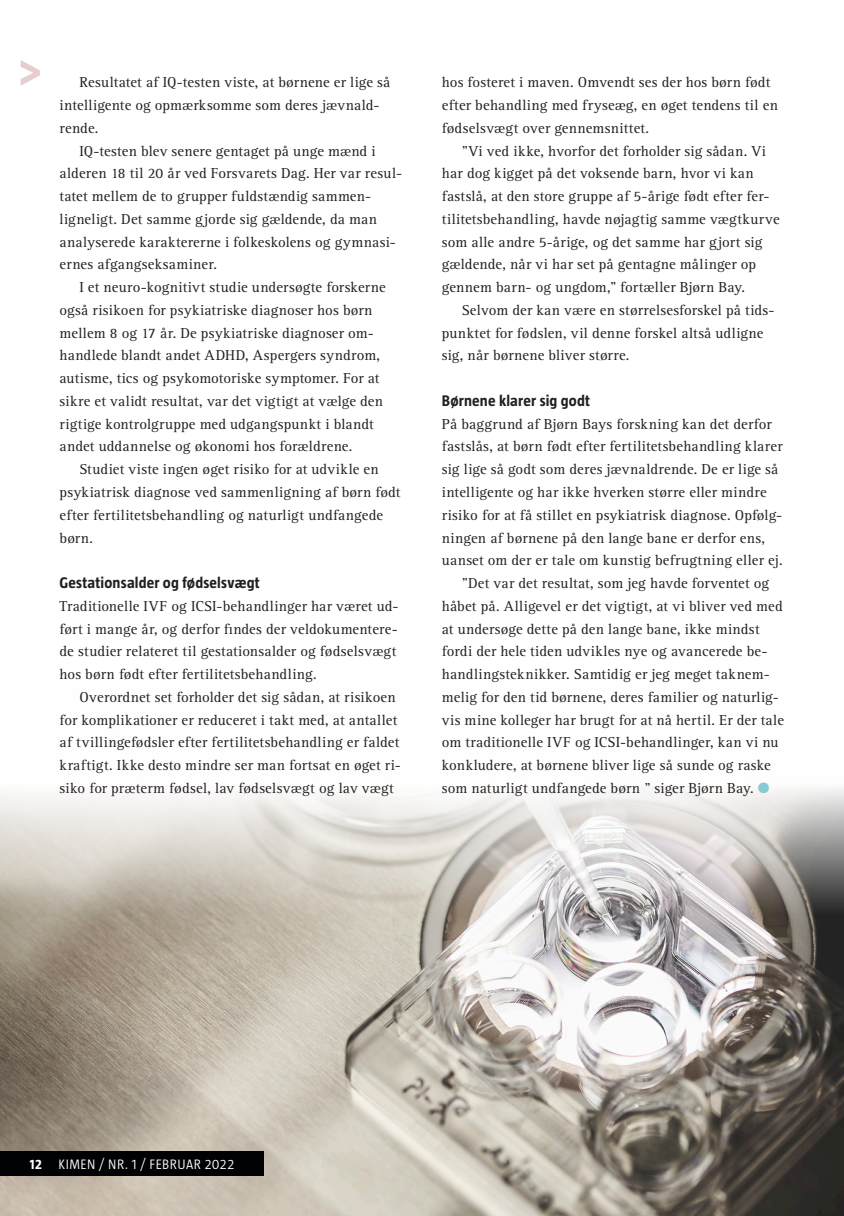
<style>
.page{position:relative;width:844px;height:1216px;background:#fff}
.page>*{position:absolute;margin:0;border:0;box-sizing:border-box;transform-origin:0 0}
.mellem{font:700 47.25px "Taz";color:#e7ccd0}
.mellem-2{font:700 15.75px "Taz";letter-spacing:.01em;color:#231f20}
.brødtekst_indryk{font:14.88px/22.8px "Rotis Serif";letter-spacing:.015em;color:#231f20}
.brødtekst{font:14.88px/22.8px "Rotis Serif";letter-spacing:.015em;color:#231f20}
.t1{font:300 14px "Taz";letter-spacing:.035em;color:#fff}
.s1{color:#88cad3}
.s2{font-weight:700}
</style>
<div class="page">
<img style="left:0;top:788px;width:843px;height:427px">
<div style="left:0;top:1151px;width:263px;height:25px;background:#000103"></div>
<p class="mellem" style="left:17px;top:45px;width:27px">&gt;</p>
<p class="brødtekst_indryk" style="left:60px;top:71px;width:332px;text-indent:20px">Resultatet af IQ-testen viste, at børnene er lige så intelligente og opmærksomme som deres jævnald&shy;rende.</p>
<p class="brødtekst_indryk" style="left:60px;top:140px;width:344px;text-indent:20px">IQ-testen blev senere gentaget på unge mænd i alderen 18 til 20 år ved Forsvarets Dag. Her var resul&shy;tatet mellem de to grupper fuldstændig sammen&shy;ligneligt. Det samme gjorde sig gældende, da man analyserede karaktererne i folkeskolens og gymnasi&shy;ernes afgangseksaminer.</p>
<p class="brødtekst_indryk" style="left:60px;top:276px;width:327px;text-indent:20px">I et neuro-kognitivt studie undersøgte forskerne også risikoen for psykiatriske diagnoser hos børn mellem 8 og 17 år. De psykiatriske diagnoser om&shy;handlede blandt andet ADHD, Aspergers syndrom, autisme, tics og psykomotoriske symptomer. For at sikre et validt resultat, var det vigtigt at vælge den rigtige kontrolgruppe med udgangspunkt i blandt andet uddannelse og økonomi hos forældrene.</p>
<p class="brødtekst_indryk" style="left:60px;top:458px;width:342px;text-indent:20px">Studiet viste ingen øget risiko for at udvikle en psykiatrisk diagnose ved sammenligning af børn født efter fertilitetsbehandling og naturligt undfangede børn.</p>
<p class="mellem-2" style="left:60px;top:574px;width:201px">Gestationsalder og fødselsvægt</p>
<p class="brødtekst" style="left:60px;top:595px;width:340px">Traditionelle IVF og ICSI-behandlinger har været ud&shy;ført i mange år, og derfor findes der veldokumentere&shy;de studier relateret til gestationsalder og fødselsvægt hos børn født efter fertilitetsbehandling.</p>
<p class="brødtekst_indryk" style="left:60px;top:686px;width:343px;text-indent:20px">Overordnet set forholder det sig sådan, at risikoen for komplikationer er reduceret i takt med, at antallet af tvillingefødsler efter fertilitetsbehandling er faldet kraftigt. Ikke desto mindre ser man fortsat en øget ri&shy;siko for præterm fødsel, lav fødselsvægt og lav vægt</p>
<p class="brødtekst_indryk" style="left:441px;top:71px;width:337px">hos fosteret i maven. Omvendt ses der hos børn født efter behandling med fryseæg, en øget tendens til en fødselsvægt over gennemsnittet.</p>
<p class="brødtekst_indryk" style="left:441px;top:140px;width:339px;text-indent:20px">”Vi ved ikke, hvorfor det forholder sig sådan. Vi har dog kigget på det voksende barn, hvor vi kan fastslå, at den store gruppe af 5-årige født efter fer&shy;tilitetsbehandling, havde nøjagtig samme vægtkurve som alle andre 5-årige, og det samme har gjort sig gældende, når vi har set på gentagne målinger op gennem barn- og ungdom,” fortæller Bjørn Bay.</p>
<p class="brødtekst_indryk" style="left:441px;top:299px;width:334px;text-indent:20px">Selvom der kan være en størrelsesforskel på tids&shy;punktet for fødslen, vil denne forskel altså udligne sig, når børnene bliver større.</p>
<p class="mellem-2" style="left:441px;top:392px;width:150px">Børnene klarer sig godt</p>
<p class="brødtekst" style="left:441px;top:413px;width:342px">På baggrund af Bjørn Bays forskning kan det derfor fastslås, at børn født efter fertilitetsbehandling klarer sig lige så godt som deres jævnaldrende. De er lige så intelligente og har ikke hverken større eller mindre risiko for at få stillet en psykiatrisk diagnose. Opfølg&shy;ningen af børnene på den lange bane er derfor ens, uanset om der er tale om kunstig befrugtning eller ej.</p>
<p class="brødtekst_indryk" style="left:441px;top:572px;width:343px;text-indent:20px">”Det var det resultat, som jeg havde forventet og håbet på. Alligevel er det vigtigt, at vi bliver ved med at undersøge dette på den lange bane, ikke mindst fordi der hele tiden udvikles nye og avancerede be&shy;handlingsteknikker. Samtidig er jeg meget taknem&shy;melig for den tid børnene, deres familier og naturlig&shy;vis mine kolleger har brugt for at nå hertil. Er der tale om traditionelle IVF og ICSI-behandlinger, kan vi nu konkludere, at børnene bliver lige så sunde og raske som naturligt undfangede børn ” siger Bjørn Bay. <span class="s1">●</span></p>
<p class="t1" style="left:30px;top:1155px;width:206px"><span class="s2">12</span> KIMEN / NR. 1 / FEBRUAR 2022</p>
</div>
